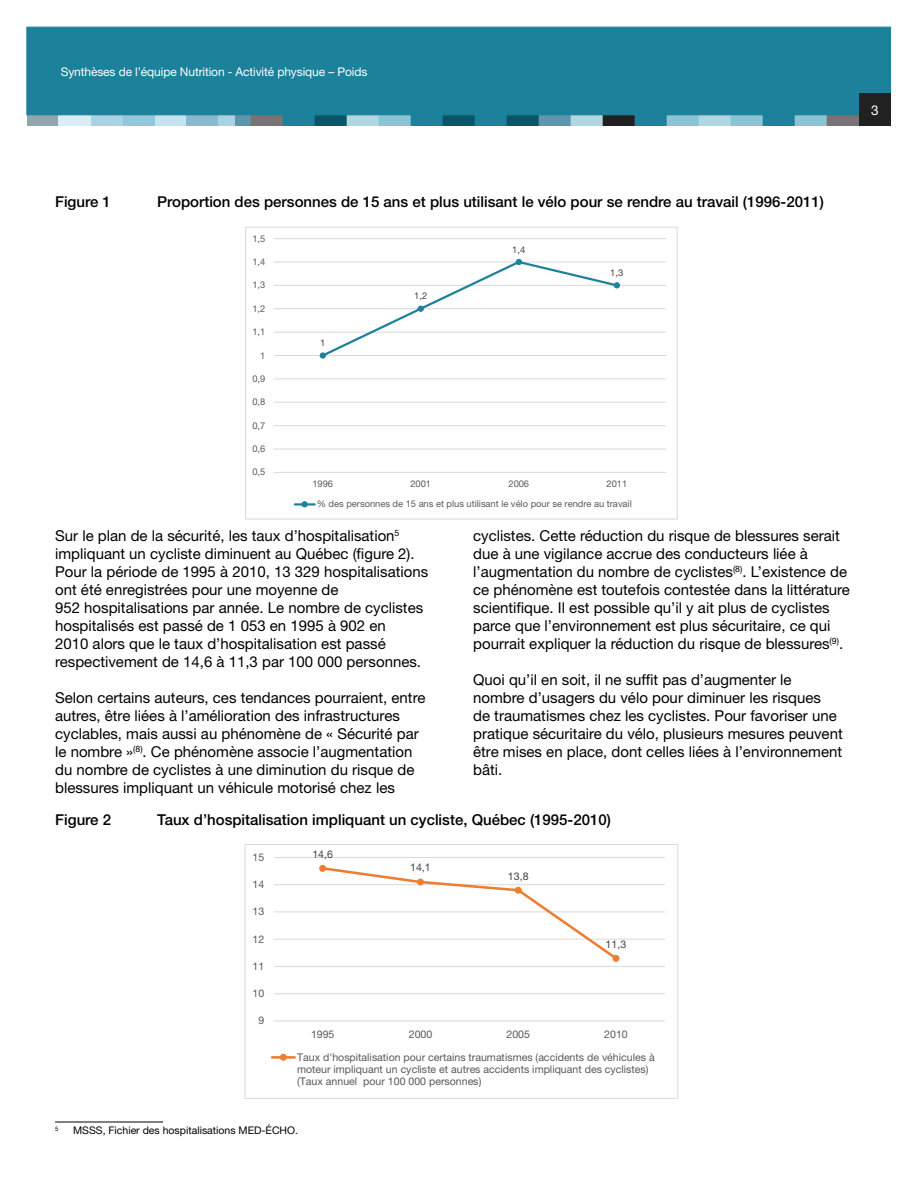
<style>
.page{position:relative;width:918px;height:1188px;background:#fff}
.page>*{position:absolute;margin:0;border:0;box-sizing:border-box;transform-origin:0 0}
.t1{font:15px/18px "Helvetica Neue LT Std";color:#000}
.t2{font:500 15px "Helvetica Neue LT Std";color:#000}
.t3{font:13.5px "Helvetica Neue LT Std";color:#fff}
.t4{font:12px "Helvetica Neue LT Std";letter-spacing:-.01em;color:#fff}
.t5{font:10.65px/23px "Helvetica Neue LT Std";letter-spacing:.005em;color:#595959}
.t6{font:10.65px "Helvetica Neue LT Std";letter-spacing:.005em;color:#404040}
.t7{font:10.5px "Helvetica Neue LT Std";color:#000}
.t8{font:9.3px/20.2px "Helvetica Neue LT Std";letter-spacing:.005em;color:#595959}
.t9{font:9.3px "Helvetica Neue LT Std";color:#404040}
.t10{font:6.15px "Helvetica Neue LT Std";color:#000}
</style>
<div class="page">
<div style="left:27px;top:110px;width:32px;height:16px;background:#92a7ad"></div>
<div style="left:59px;top:110px;width:32px;height:16px;background:#daedf4"></div>
<div style="left:91px;top:110px;width:32px;height:16px;background:#acd1e3"></div>
<div style="left:123px;top:110px;width:32px;height:16px;background:#95c6dc"></div>
<svg style="left:155px;top:115px;width:704px;height:11px;background:#5c96a7"></svg>
<div style="left:27px;top:27px;width:864px;height:88px;background:#1c819a;border:1px solid #1c819a"></div>
<div style="left:859px;top:94px;width:32px;height:32px;background:#212121"></div>
<hr style="left:55px;top:1122px;width:108px;height:1px;background:#000">
<hr style="left:274px;top:449px;width:392px;height:1px;background:#d9d9d9">
<hr style="left:274px;top:425px;width:392px;height:1px;background:#d9d9d9">
<hr style="left:274px;top:402px;width:392px;height:1px;background:#d9d9d9">
<hr style="left:274px;top:379px;width:392px;height:1px;background:#d9d9d9">
<hr style="left:274px;top:355px;width:392px;height:1px;background:#d9d9d9">
<hr style="left:274px;top:332px;width:392px;height:1px;background:#d9d9d9">
<hr style="left:274px;top:308px;width:392px;height:1px;background:#d9d9d9">
<hr style="left:274px;top:285px;width:392px;height:1px;background:#d9d9d9">
<hr style="left:274px;top:262px;width:392px;height:1px;background:#d9d9d9">
<hr style="left:274px;top:238px;width:392px;height:1px;background:#d9d9d9">
<hr style="left:274px;top:472px;width:392px;height:1px;background:#d9d9d9">
<svg style="left:320px;top:259px;width:300px;height:100px"></svg>
<hr style="left:295px;top:503px;width:20px;height:3px;background:#1c819a">
<svg style="left:302px;top:501px;width:6px;height:6px"></svg>
<div style="left:245px;top:227px;width:432px;height:292px;border:1px solid #d9d9d9"></div>
<hr style="left:274px;top:993px;width:391px;height:1px;background:#d9d9d9">
<hr style="left:274px;top:966px;width:391px;height:1px;background:#d9d9d9">
<hr style="left:274px;top:939px;width:391px;height:1px;background:#d9d9d9">
<hr style="left:274px;top:912px;width:391px;height:1px;background:#d9d9d9">
<hr style="left:274px;top:884px;width:391px;height:1px;background:#d9d9d9">
<hr style="left:274px;top:857px;width:391px;height:1px;background:#d9d9d9">
<hr style="left:274px;top:1021px;width:391px;height:1px;background:#d9d9d9">
<div style="left:319px;top:865px;width:7px;height:7px;border:1px solid #ed7d31;border-radius:50%"></div>
<svg style="left:320px;top:865px;width:300px;height:96px"></svg>
<div style="left:613px;top:955px;width:6px;height:7px;border:1px solid #ed7d31;border-radius:50%"></div>
<hr style="left:272px;top:1056px;width:23px;height:3px;background:#ed7d31">
<div style="left:280px;top:1054px;width:7px;height:7px;border:1px solid #ed7d31;border-radius:50%"></div>
<div style="left:245px;top:844px;width:433px;height:255px;border:1px solid #d9d9d9"></div>
<p class="t4" style="left:61px;top:65px;width:308px">Synthèses de l’équipe Nutrition - Activité physique – Poids</p>
<p class="t3" style="left:871px;top:102px;width:9px">3</p>
<p class="t2" style="left:55px;top:192px;width:57px">Figure 1</p>
<p class="t2" style="left:157px;top:192px;width:668px">Proportion des personnes de 15 ans et plus utilisant le vélo pour se rendre au travail (1996-2011)</p>
<p class="t8" style="left:252px;top:228px;width:15px">1,5</p>
<p class="t8" style="left:252px;top:251px;width:15px">1,4</p>
<p class="t8" style="left:252px;top:275px;width:15px">1,3</p>
<p class="t8" style="left:252px;top:298px;width:15px">1,2</p>
<p class="t8" style="left:252px;top:322px;width:15px">1,1</p>
<p class="t8" style="left:260px;top:345px;width:7px">1</p>
<p class="t8" style="left:252px;top:368px;width:15px">0,9</p>
<p class="t8" style="left:252px;top:392px;width:15px">0,8</p>
<p class="t8" style="left:252px;top:415px;width:15px">0,7</p>
<p class="t8" style="left:252px;top:438px;width:15px">0,6</p>
<p class="t8" style="left:252px;top:462px;width:15px">0,5</p>
<p class="t9" style="left:320px;top:337px;width:7px">1</p>
<p class="t9" style="left:414px;top:291px;width:15px">1,2</p>
<p class="t9" style="left:512px;top:244px;width:15px">1,4</p>
<p class="t9" style="left:610px;top:267px;width:15px">1,3</p>
<p class="t8" style="left:312px;top:474px;width:22px">1996</p>
<p class="t8" style="left:410px;top:474px;width:22px">2001</p>
<p class="t8" style="left:508px;top:474px;width:22px">2006</p>
<p class="t8" style="left:317px;top:474px;width:317px;text-indent:290px">2011 % des personnes de 15 ans et plus utilisant le vélo pour se rendre au travail</p>
<p class="t1" style="left:55px;top:526px;width:375px">Sur le plan de la sécurité, les taux d’hospitalisation<sup>5 </sup>impliquant un cycliste diminuent au Québec (figure 2).<br>Pour la période de 1995 à 2010, 13 329 hospitalisations ont été enregistrées pour une moyenne de<br>952 hospitalisations par année. Le nombre de cyclistes hospitalisés est passé de 1 053 en 1995 à 902 en<br>2010 alors que le taux d’hospitalisation est passé respectivement de 14,6 à 11,3 par 100 000 personnes.</p>
<p class="t1" style="left:55px;top:688px;width:372px">Selon certains auteurs, ces tendances pourraient, entre autres, être liées à l’amélioration des infrastructures cyclables, mais aussi au phénomène de « Sécurité par le nombre »<sup>(8)</sup>. Ce phénomène associe l’augmentation du nombre de cyclistes à une diminution du risque de blessures impliquant un véhicule motorisé chez les</p>
<p class="t1" style="left:473px;top:526px;width:378px">cyclistes. Cette réduction du risque de blessures serait due à une vigilance accrue des conducteurs liée à l’augmentation du nombre de cyclistes<sup>(8)</sup>. L’existence de ce phénomène est toutefois contestée dans la littérature scientifique. Il est possible qu’il y ait plus de cyclistes parce que l’environnement est plus sécuritaire, ce qui pourrait expliquer la réduction du risque de blessures<sup>(9)</sup>.</p>
<p class="t1" style="left:473px;top:670px;width:371px">Quoi qu’il en soit, il ne suffit pas d’augmenter le nombre d’usagers du vélo pour diminuer les risques<br>de traumatismes chez les cyclistes. Pour favoriser une pratique sécuritaire du vélo, plusieurs mesures peuvent être mises en place, dont celles liées à l’environnement bâti.</p>
<p class="t2" style="left:55px;top:811px;width:57px">Figure 2</p>
<p class="t2" style="left:157px;top:811px;width:455px">Taux d’hospitalisation impliquant un cycliste, Québec (1995-2010)</p>
<p class="t6" style="left:312px;top:848px;width:22px">14,6</p>
<p class="t6" style="left:410px;top:861px;width:22px">14,1</p>
<p class="t6" style="left:508px;top:869px;width:22px">13,8</p>
<p class="t5" style="left:253px;top:845px;width:13px">15</p>
<p class="t5" style="left:253px;top:873px;width:13px">14</p>
<p class="t5" style="left:253px;top:900px;width:13px">13</p>
<p class="t5" style="left:253px;top:927px;width:13px">12</p>
<p class="t5" style="left:253px;top:954px;width:13px">11</p>
<p class="t5" style="left:253px;top:982px;width:13px">10</p>
<p class="t5" style="left:258px;top:1009px;width:7px">9</p>
<p class="t6" style="left:606px;top:938px;width:22px">11,3</p>
<p class="t5" style="left:297px;top:1022px;width:359px;text-indent:307px">2010<br>Taux d'hospitalisation pour certains traumatismes (accidents de véhicules à</p>
<p class="t5" style="left:297px;top:1063px;width:353px;line-height:12.3px">moteur impliquant un cycliste et autres accidents impliquant des cyclistes) (Taux annuel pour 100 000 personnes)</p>
<p class="t5" style="left:311px;top:1022px;width:25px">1995</p>
<p class="t5" style="left:409px;top:1022px;width:25px">2000</p>
<p class="t5" style="left:507px;top:1022px;width:25px">2005</p>
<p class="t10" style="left:55px;top:1125px;width:5px">5</p>
<p class="t7" style="left:73px;top:1124px;width:227px">MSSS, Fichier des hospitalisations MED-ÉCHO.</p>
</div>
